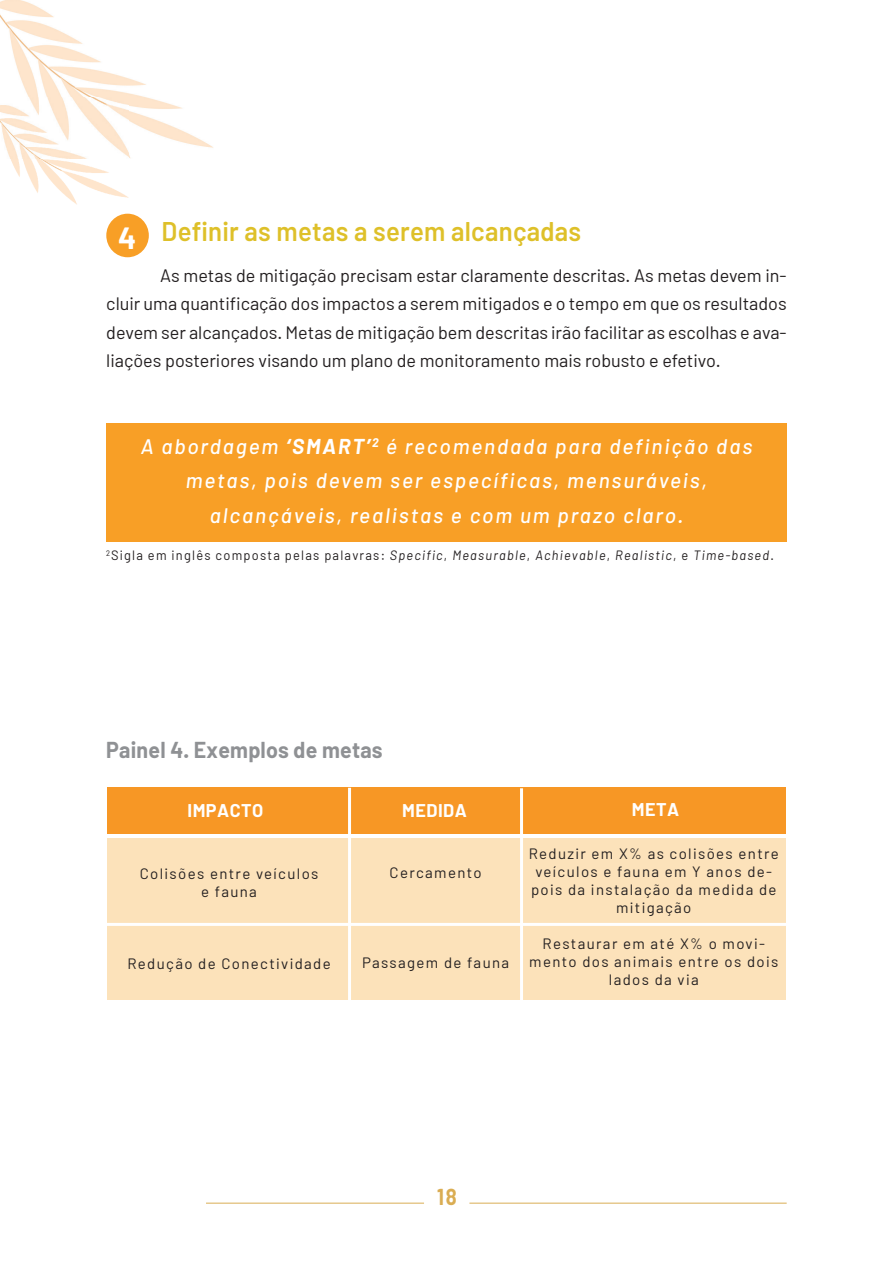
<style>
.page{position:relative;width:893px;height:1263px;background:#fff}
.page>*{position:absolute;margin:0;border:0;box-sizing:border-box;transform-origin:0 0}
.t1{font:600 27px "Barlow";letter-spacing:.01em;color:#dec029;scale:.95 1}
.t2{font:700 22.5px "Barlow";letter-spacing:.01em;color:#8f9194;scale:.95 1}
.t3{font:700 22.5px "Barlow";color:#daad53;scale:.9 1}
.t4{font:italic 500 21px/34.5px "Barlow";letter-spacing:.09em;color:#fff;text-align:center}
.t5{font:18px/28.5px "Barlow";color:#231f20;text-align:justify}
.t6{font:700 18px "Barlow";letter-spacing:.025em;color:#fff}
.t7{font:15px/18px "Barlow";letter-spacing:.09em;color:#231f20;text-align:center}
.t8{font:italic 13.5px "Barlow";letter-spacing:.095em;color:#231f20;scale:.95 1}
.s1{font-weight:700;font-size:30px;color:#fff}
.s2{font-weight:700}
.s3{font-style:normal}
</style>
<div class="page">
<hr style="left:206px;top:1203px;width:218px;height:1px;background:#daad53">
<hr style="left:469px;top:1203px;width:318px;height:1px;background:#daad53">
<div style="left:106px;top:423px;width:681px;height:119px;background:#f89f26"></div>
<div style="left:107px;top:787px;width:679px;height:47px;background:#f79725"></div>
<div style="left:107px;top:838px;width:679px;height:162px;background:#fce2ba"></div>
<hr style="left:348px;top:788px;width:3px;height:214px;background:#fff">
<hr style="left:520px;top:788px;width:3px;height:215px;background:#fff">
<hr style="left:106px;top:923px;width:681px;height:3px;background:#fff">
<div style="left:106px;top:214px;width:43px;height:43px;background:#f89f26;border-radius:50%"></div>
<img style="left:0;top:0;width:213px;height:158px">
<img style="left:0;top:98px;width:128px;height:106px">
<h1 class="t1" style="left:118px;top:214px;width:489px"><span class="s1">4</span> Definir as metas a serem alcançadas</h1>
<p class="t5" style="left:106px;top:260px;width:682px;text-indent:54px">As metas de mitigação precisam estar claramente descritas. As metas devem in&shy;cluir uma quantificação dos impactos a serem mitigados e o tempo em que os resultados devem ser alcançados. Metas de mitigação bem descritas irão facilitar as escolhas e ava&shy;liações posteriores visando um plano de monitoramento mais robusto e efetivo.</p>
<p class="t4" style="left:141px;top:428px;width:613px">A abordagem <span class="s2">‘SMART’</span><sup>2</sup> é recomendada para definição das metas, pois devem ser específicas, mensuráveis, alcançáveis, realistas e com um prazo claro.</p>
<p class="t8" style="left:106px;top:547px;width:704px"><sup>2</sup><span class="s3">Sigla em inglês composta pelas palavras:</span> Specific<span class="s3">,</span> Measurable<span class="s3">,</span> Achievable<span class="s3">,</span> Realistic<span class="s3">, e</span> Time-based<span class="s3">.</span></p>
<p class="t2" style="left:106px;top:736px;width:292px">Painel 4. Exemplos de metas</p>
<p class="t6" style="left:188px;top:799px;width:77px">IMPACTO</p>
<p class="t6" style="left:402px;top:799px;width:66px">MEDIDA</p>
<p class="t6" style="left:632px;top:799px;width:49px">META</p>
<p class="t7" style="left:140px;top:864px;width:180px">Colisões entre veículos e fauna</p>
<p class="t7" style="left:127px;top:954px;width:205px">Redução de Conectividade</p>
<p class="t7" style="left:390px;top:863px;width:94px">Cercamento</p>
<p class="t7" style="left:362px;top:953px;width:149px">Passagem de fauna</p>
<p class="t7" style="left:529px;top:844px;width:252px">Reduzir em X% as colisões entre veículos e fauna em Y anos de&shy;pois da instalação da medida de mitigação</p>
<p class="t7" style="left:529px;top:934px;width:250px">Restaurar em até X% o movi&shy;mento dos animais entre os dois lados da via</p>
<p class="t3" style="left:437px;top:1182px;width:23px">18</p>
</div>
